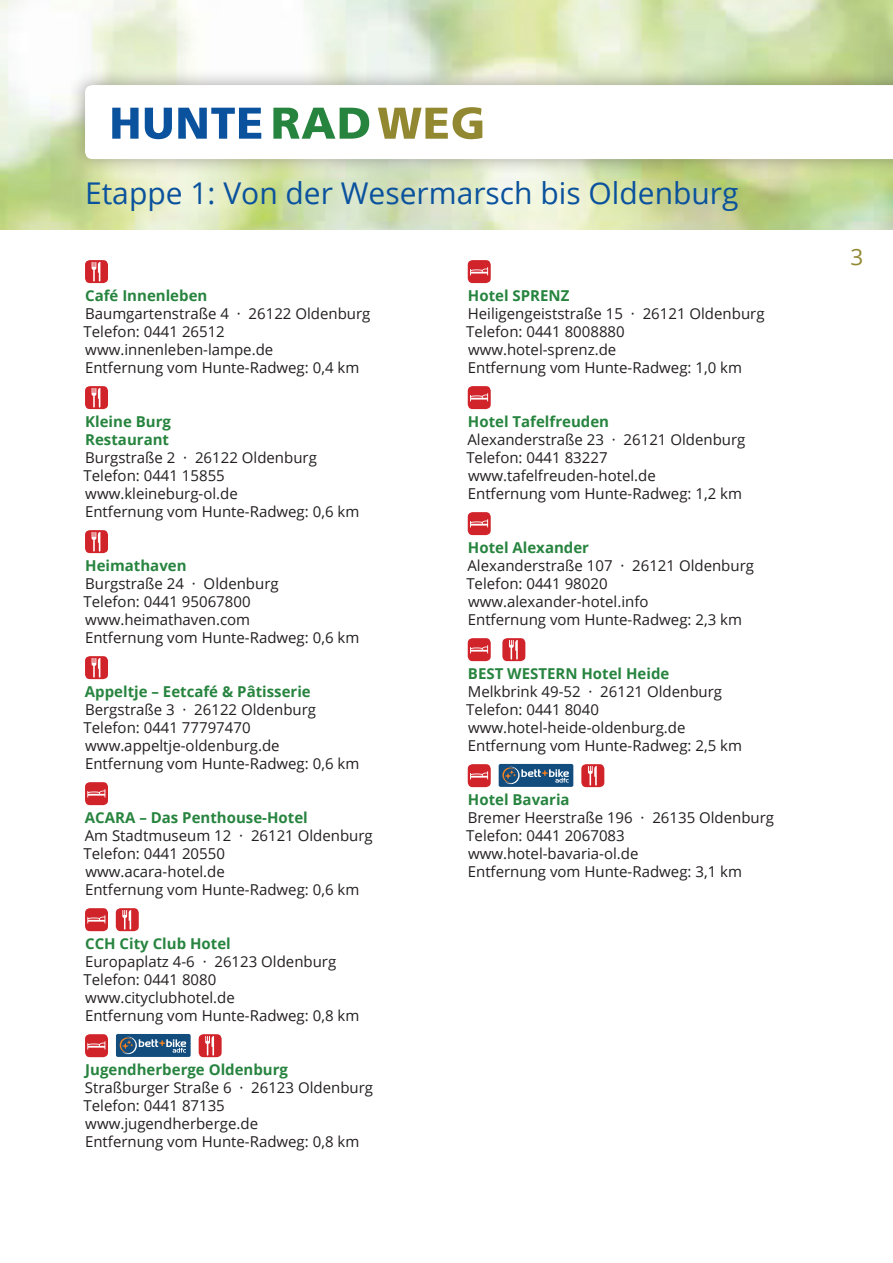
<style>
.page{position:relative;width:893px;height:1263px;background:#fff}
.page>*{position:absolute;margin:0;border:0;box-sizing:border-box;transform-origin:0 0}
.t1{font:30px "Open Sans";color:#0a529d}
.t2{font:22.5px "Open Sans";color:#928832}
.t3{font:15px/18px "Open Sans";color:#231f20}
.t4{font:700 15px/18px "Open Sans";color:#27843f}
</style>
<div class="page">
<img style="left:0;top:0;width:893px;height:229px">
<div style="left:68px;top:68px;width:825px;height:108px;background:#231f20;opacity:.4"></div>
<svg style="left:85px;top:85px;width:808px;height:74px"></svg>
<svg style="left:112px;top:108px;width:149px;height:31px"></svg>
<svg style="left:273px;top:108px;width:96px;height:31px"></svg>
<svg style="left:378px;top:107px;width:104px;height:32px"></svg>
<div style="left:85px;top:260px;width:23px;height:23px;background:#d1232a;border-radius:5px"></div>
<svg style="left:92px;top:262px;width:8px;height:19px"></svg>
<div style="left:85px;top:386px;width:23px;height:23px;background:#d1232a;border-radius:5px"></div>
<svg style="left:92px;top:388px;width:8px;height:19px"></svg>
<div style="left:85px;top:530px;width:23px;height:23px;background:#d1232a;border-radius:5px"></div>
<svg style="left:92px;top:532px;width:8px;height:19px"></svg>
<div style="left:85px;top:656px;width:23px;height:23px;background:#d1232a;border-radius:5px"></div>
<svg style="left:92px;top:658px;width:8px;height:19px"></svg>
<div style="left:85px;top:782px;width:23px;height:23px;background:#d1232a;border-radius:5px"></div>
<svg style="left:87px;top:789px;width:18px;height:8px"></svg>
<div style="left:85px;top:908px;width:23px;height:23px;background:#d1232a;border-radius:5px"></div>
<svg style="left:87px;top:915px;width:18px;height:8px"></svg>
<div style="left:116px;top:908px;width:23px;height:23px;background:#d1232a;border-radius:5px"></div>
<svg style="left:122px;top:910px;width:9px;height:19px"></svg>
<div style="left:85px;top:1034px;width:23px;height:23px;background:#d1232a;border-radius:5px"></div>
<svg style="left:87px;top:1041px;width:18px;height:8px"></svg>
<div style="left:116px;top:1034px;width:75px;height:23px;background:#134d7e;border-radius:2px"></div>
<svg style="left:120px;top:1037px;width:66px;height:17px"></svg>
<div style="left:199px;top:1034px;width:23px;height:23px;background:#d1232a;border-radius:5px"></div>
<svg style="left:205px;top:1036px;width:9px;height:19px"></svg>
<div style="left:468px;top:260px;width:23px;height:23px;background:#d1232a;border-radius:5px"></div>
<svg style="left:470px;top:267px;width:18px;height:8px"></svg>
<div style="left:468px;top:386px;width:23px;height:23px;background:#d1232a;border-radius:5px"></div>
<svg style="left:470px;top:393px;width:18px;height:8px"></svg>
<div style="left:468px;top:512px;width:23px;height:23px;background:#d1232a;border-radius:5px"></div>
<svg style="left:470px;top:519px;width:18px;height:8px"></svg>
<div style="left:468px;top:638px;width:23px;height:23px;background:#d1232a;border-radius:5px"></div>
<svg style="left:470px;top:645px;width:18px;height:8px"></svg>
<div style="left:502px;top:638px;width:23px;height:23px;background:#d1232a;border-radius:5px"></div>
<svg style="left:509px;top:640px;width:9px;height:19px"></svg>
<div style="left:468px;top:764px;width:23px;height:23px;background:#d1232a;border-radius:5px"></div>
<svg style="left:470px;top:771px;width:18px;height:8px"></svg>
<div style="left:499px;top:764px;width:74px;height:23px;background:#134d7e;border-radius:2px"></div>
<svg style="left:502px;top:767px;width:67px;height:17px"></svg>
<div style="left:581px;top:764px;width:23px;height:23px;background:#d1232a;border-radius:5px"></div>
<svg style="left:588px;top:766px;width:9px;height:19px"></svg>
<h1 class="t1" style="left:85px;top:172px;width:655px">Etappe 1: Von der Wesermarsch bis Oldenburg</h1>
<p class="t4" style="left:85px;top:286px;width:124px">Café Innenleben</p>
<p class="t3" style="left:84px;top:304px;width:288px">Baumgartenstraße 4 · 26122 Oldenburg<br>Telefon: 0441 26512 www.innenleben-lampe.de<br>Entfernung vom Hunte-Radweg: 0,4 km</p>
<p class="t4" style="left:85px;top:412px;width:87px">Kleine Burg<br>Restaurant</p>
<p class="t3" style="left:84px;top:448px;width:277px">Burgstraße 2 · 26122 Oldenburg<br>Telefon: 0441 15855 www.kleineburg-ol.de<br>Entfernung vom Hunte-Radweg: 0,6 km</p>
<p class="t4" style="left:85px;top:556px;width:103px">Heimathaven</p>
<p class="t3" style="left:84px;top:574px;width:277px">Burgstraße 24 · Oldenburg<br>Telefon: 0441 95067800 www.heimathaven.com<br>Entfernung vom Hunte-Radweg: 0,6 km</p>
<p class="t4" style="left:85px;top:682px;width:227px">Appeltje – Eetcafé &amp; Pâtisserie</p>
<p class="t3" style="left:84px;top:700px;width:277px">Bergstraße 3 · 26122 Oldenburg<br>Telefon: 0441 77797470 www.appeltje-oldenburg.de<br>Entfernung vom Hunte-Radweg: 0,6 km</p>
<p class="t4" style="left:85px;top:808px;width:224px">ACARA – Das Penthouse-Hotel</p>
<p class="t3" style="left:84px;top:826px;width:291px">Am Stadtmuseum 12 · 26121 Oldenburg<br>Telefon: 0441 20550<br>www.acara-hotel.de<br>Entfernung vom Hunte-Radweg: 0,6 km</p>
<p class="t4" style="left:85px;top:934px;width:147px">CCH City Club Hotel</p>
<p class="t3" style="left:84px;top:952px;width:277px">Europaplatz 4-6 · 26123 Oldenburg<br>Telefon: 0441 8080 www.cityclubhotel.de<br>Entfernung vom Hunte-Radweg: 0,8 km</p>
<p class="t4" style="left:85px;top:1060px;width:204px">Jugendherberge Oldenburg</p>
<p class="t3" style="left:84px;top:1078px;width:291px">Straßburger Straße 6 · 26123 Oldenburg<br>Telefon: 0441 87135 www.jugendherberge.de<br>Entfernung vom Hunte-Radweg: 0,8 km</p>
<p class="t4" style="left:468px;top:286px;width:103px">Hotel SPRENZ</p>
<p class="t3" style="left:466px;top:304px;width:300px">Heiligengeiststraße 15 · 26121 Oldenburg<br>Telefon: 0441 8008880 www.hotel-sprenz.de<br>Entfernung vom Hunte-Radweg: 1,0 km</p>
<p class="t4" style="left:468px;top:412px;width:143px">Hotel Tafelfreuden</p>
<p class="t3" style="left:466px;top:430px;width:281px">Alexanderstraße 23 · 26121 Oldenburg<br>Telefon: 0441 83227 www.tafelfreuden-hotel.de<br>Entfernung vom Hunte-Radweg: 1,2 km</p>
<p class="t4" style="left:468px;top:538px;width:123px">Hotel Alexander</p>
<p class="t3" style="left:466px;top:556px;width:289px">Alexanderstraße 107 · 26121 Oldenburg<br>Telefon: 0441 98020 www.alexander-hotel.info<br>Entfernung vom Hunte-Radweg: 2,3 km</p>
<p class="t4" style="left:468px;top:664px;width:203px">BEST WESTERN Hotel Heide</p>
<p class="t3" style="left:466px;top:682px;width:277px">Melkbrink 49-52 · 26121 Oldenburg<br>Telefon: 0441 8040 www.hotel-heide-oldenburg.de<br>Entfernung vom Hunte-Radweg: 2,5 km</p>
<p class="t4" style="left:468px;top:790px;width:103px">Hotel Bavaria</p>
<p class="t3" style="left:466px;top:808px;width:309px">Bremer Heerstraße 196 · 26135 Oldenburg<br>Telefon: 0441 2067083 www.hotel-bavaria-ol.de<br>Entfernung vom Hunte-Radweg: 3,1 km</p>
<h2 class="t2" style="left:850px;top:241px;width:14px">3</h2>
</div>
